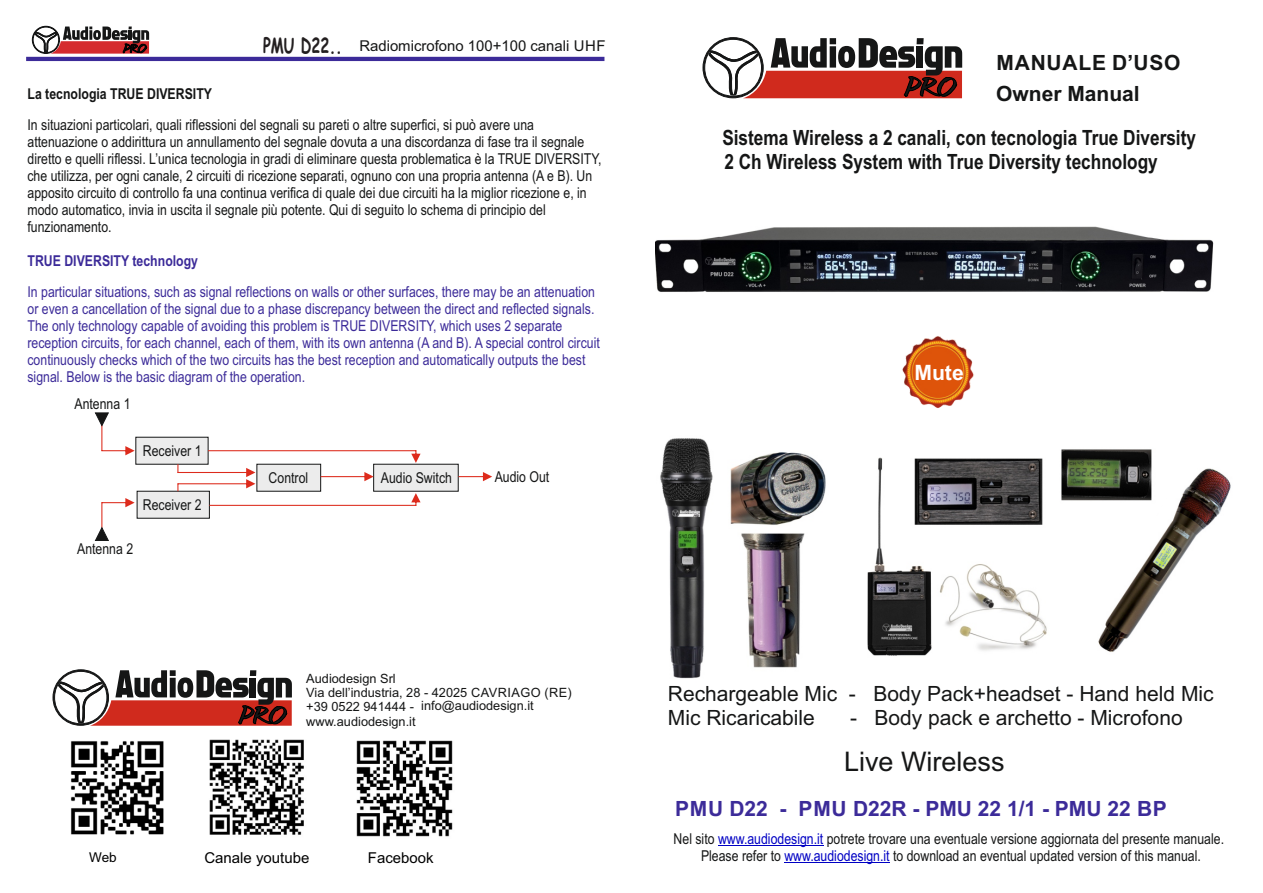
<style>
.page{position:relative;width:1263px;height:893px;background:#fff}
.page>*{position:absolute;margin:0;border:0;box-sizing:border-box;transform-origin:0 0}
.t1{font:27px "Arial";color:#151616}
.t2{font:700 21.15px "Arial";color:#fff}
.t3{font:700 21px "Arial Narrow";color:#151616}
.t4{font:21px/23.4px "Arial";color:#151616}
.t5{font:700 21px "Arial";color:#3c2b99}
.t6{font:700 21px "Arial";letter-spacing:.035em;color:#151616}
.t7{font:700 21px "Arial";color:#151616}
.t8{font:15px/17px "Arial Narrow";color:#151616;text-align:center}
.t9{font:15px/17px "Arial Narrow";color:#3c2b99}
.t10{font:700 15px "Arial Narrow";color:#151616}
.t11{font:700 15px "Arial Narrow";color:#3c2b99}
.t12{font:15px "Arial";color:#000}
.t13{font:14.85px "Arial";color:#151616}
.t14{font:13.5px "Arial";color:#000}
.t15{font:12.75px/14.2px "Arial";color:#151616}
.s1{font-family:"Comic Sans MS";font-weight:700;font-size:21px;color:#231f20}
.s2{color:#0000c4}
</style>
<div class="page">
<svg style="left:703px;top:37px;width:259px;height:61px"></svg>
<img style="left:867px;top:457px;width:180px;height:199px">
<img style="left:209px;top:739px;width:95px;height:96px">
<img style="left:356px;top:740px;width:97px;height:97px">
<hr style="left:718px;top:845px;width:105px;height:1px;background:#0000c4">
<hr style="left:784px;top:862px;width:106px;height:1px;background:#0000c4">
<svg style="left:95px;top:412px;width:397px;height:129px"></svg>
<hr style="left:26px;top:57px;width:578px;height:4px;background:#3c2b99">
<img style="left:1061px;top:449px;width:91px;height:52px">
<img style="left:902px;top:336px;width:72px;height:72px">
<svg style="left:53px;top:669px;width:239px;height:57px"></svg>
<svg style="left:32px;top:26px;width:117px;height:31px"></svg>
<img style="left:660px;top:438px;width:53px;height:241px">
<img style="left:741px;top:533px;width:64px;height:135px">
<img style="left:730px;top:452px;width:96px;height:73px">
<img style="left:656px;top:227px;width:558px;height:65px">
<img style="left:71px;top:741px;width:93px;height:94px">
<img style="left:1080px;top:460px;width:151px;height:192px">
<p class="t13" style="left:263px;top:40px;width:344px"><span class="s1">PMU D22..</span> Radiomicrofono 100+100 canali UHF</p>
<p class="t10" style="left:28px;top:89px;width:186px">La tecnologia TRUE DIVERSITY</p>
<p class="t8" style="left:28px;top:118px;width:575px;text-align:left">In situazioni particolari, quali riflessioni del segnali su pareti o altre superfici, si può avere una attenuazione o addirittura un annullamento del segnale dovuta a una discordanza di fase tra il segnale diretto e quelli riflessi. L’unica tecnologia in gradi di eliminare questa problematica è la TRUE DIVERSITY, che utilizza, per ogni canale, 2 circuiti di ricezione separati, ognuno con una propria antenna (A e B). Un apposito circuito di controllo fa una continua verifica di quale dei due circuiti ha la miglior ricezione e, in modo automatico, invia in uscita il segnale più potente. Qui di seguito lo schema di principio del funzionamento.</p>
<p class="t11" style="left:28px;top:255px;width:172px">TRUE DIVERSITY technology</p>
<p class="t9" style="left:28px;top:284px;width:574px">In particular situations, such as signal reflections on walls or other surfaces, there may be an attenuation or even a cancellation of the signal due to a phase discrepancy between the direct and reflected signals.<br>The only technology capable of avoiding this problem is TRUE DIVERSITY, which uses 2 separate reception circuits, for each channel, each of them, with its own antenna (A and B). A special control circuit continuously checks which of the two circuits has the best reception and automatically outputs the best signal. Below is the basic diagram of the operation.</p>
<p class="t8" style="left:74px;top:396px;width:58px">Antenna 1</p>
<p class="t8" style="left:143px;top:444px;width:60px">Receiver 1</p>
<p class="t8" style="left:143px;top:498px;width:60px">Receiver 2</p>
<p class="t8" style="left:77px;top:541px;width:58px">Antenna 2</p>
<p class="t8" style="left:269px;top:471px;width:41px">Control</p>
<p class="t8" style="left:381px;top:471px;width:73px">Audio Switch</p>
<p class="t8" style="left:495px;top:470px;width:56px">Audio Out</p>
<p class="t15" style="left:306px;top:672px;width:267px">Audiodesign Srl<br>Via dell’industria, 28 - 42025 CAVRIAGO (RE) +39 0522 941444 -<br>www.audiodesign.it</p>
<p class="t15" style="left:421px;top:700px;width:114px">info@audiodesign.it</p>
<p class="t14" style="left:89px;top:852px;width:29px">Web</p>
<p class="t12" style="left:204px;top:852px;width:107px">Canale youtube</p>
<p class="t12" style="left:368px;top:852px;width:67px">Facebook</p>
<h3 class="t6" style="left:996px;top:55px;width:185px">MANUALE D’USO</h3>
<h3 class="t7" style="left:996px;top:85px;width:145px">Owner Manual</h3>
<h3 class="t3" style="left:722px;top:130px;width:475px">Sistema Wireless a 2 canali, con tecnologia True Diversity</h3>
<h3 class="t3" style="left:724px;top:153px;width:435px">2 Ch Wireless System with True Diversity technology</h3>
<h2 class="t2" style="left:914px;top:365px;width:51px">Mute</h2>
<h3 class="t4" style="left:668px;top:684px;width:547px">Rechargeable Mic - Body Pack+headset - Hand held Mic<br>Mic Ricaricabile</h3>
<h3 class="t4" style="left:850px;top:708px;width:334px">- Body pack e archetto - Microfono</h3>
<h1 class="t1" style="left:844px;top:751px;width:162px">Live Wireless</h1>
<h3 class="t5" style="left:675px;top:800px;width:493px">PMU D22 - PMU D22R - PMU 22 1/1 - PMU 22 BP</h3>
<p class="t8" style="left:674px;top:831px;width:552px">Nel sito <span class="s2">www.audiodesign.it</span> potrete trovare una eventuale versione aggiornata del presente manuale.<br>Please refer to <span class="s2">www.audiodesign.it</span> to download an eventual updated version of this manual.</p>
</div>
